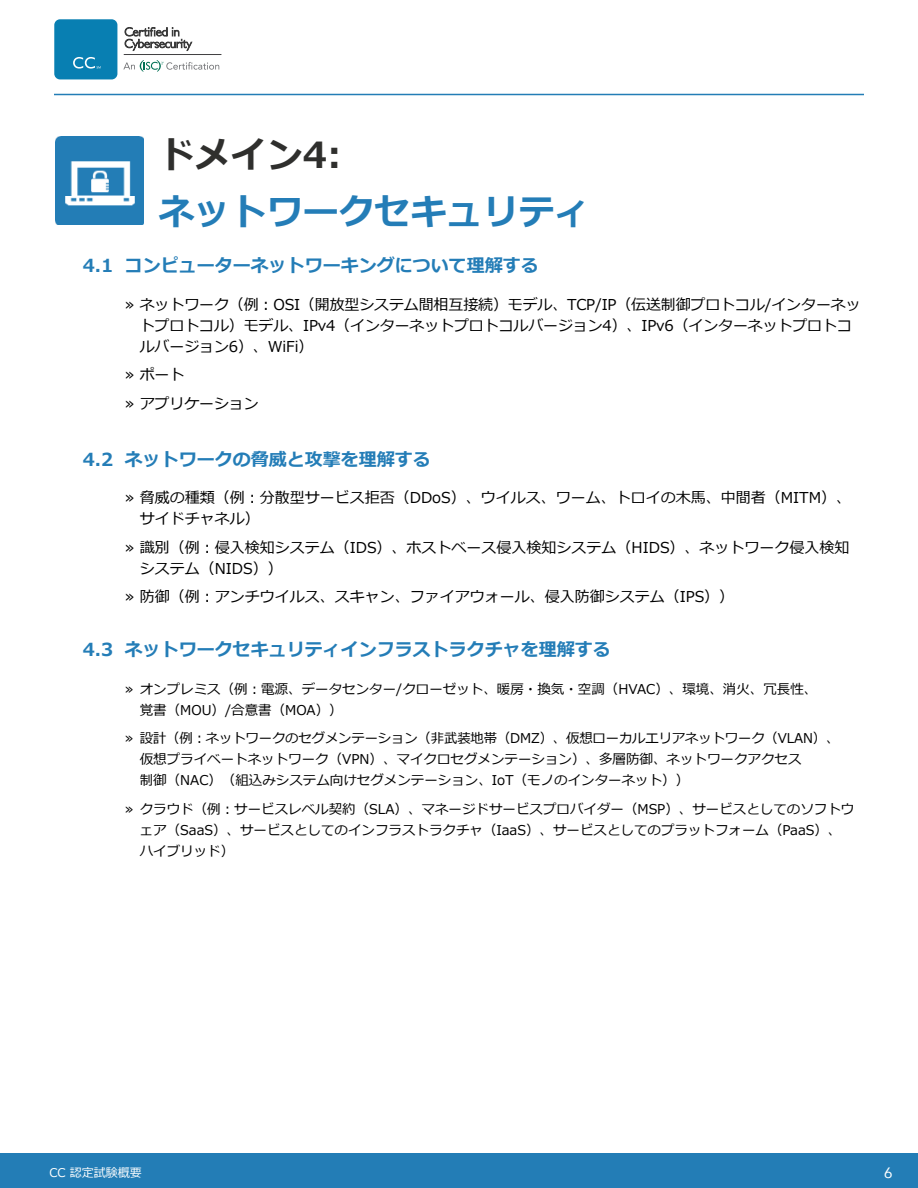
<style>
.page{position:relative;width:918px;height:1188px;background:#fff}
.page>*{position:absolute;margin:0;border:0;box-sizing:border-box;transform-origin:0 0}
.t1{font:700 36px "Meiryo";color:#247db7}
.t2{font:700 36px "Meiryo";color:#2f2f2d}
.t3{font:700 18px "Meiryo";color:#247db7}
.t4{font:15px/21px "Meiryo";color:#000}
.t5{font:15px "Avenir";color:#fff}
.t6{font:13.5px/21px "Meiryo";color:#000}
.t7{font:12px "Meiryo";color:#fff}
</style>
<div class="page">
<div style="left:0;top:1153px;width:918px;height:35px;background:#237db6"></div>
<div style="left:54px;top:19px;width:63px;height:60px;background:#087fb2;border-radius:6px"></div>
<svg style="left:73px;top:57px;width:28px;height:12px"></svg>
<svg style="left:123px;top:60px;width:96px;height:12px"></svg>
<hr style="left:124px;top:54px;width:97px;height:1px;background:#414042">
<svg style="left:125px;top:27px;width:67px;height:24px"></svg>
<hr style="left:54px;top:94px;width:810px;height:1px;background:#237db6">
<img style="left:55px;top:136px;width:89px;height:89px">
<h1 class="t2" style="left:159px;top:130px;width:184px">ドメイン4:</h1>
<h1 class="t1" style="left:159px;top:187px;width:433px">ネットワークセキュリティ</h1>
<h2 class="t3" style="left:83px;top:253px;width:457px">4.1 コンピューターネットワーキングについて理解する</h2>
<p class="t4" style="left:140px;top:295px;width:722px;text-indent:-15px">» ネットワーク（例：OSI（開放型システム間相互接続）モデル、TCP/IP（伝送制御プロトコル/インターネットプロトコル）モデル、IPv4（インターネットプロトコルバージョン4）、IPv6（インターネットプロトコルバージョン6）、WiFi）</p>
<p class="t4" style="left:125px;top:362px;width:135px;line-height:28.5px">» ポート<br>» アプリケーション</p>
<h2 class="t3" style="left:83px;top:447px;width:349px">4.2 ネットワークの脅威と攻撃を理解する</h2>
<p class="t4" style="left:140px;top:488px;width:713px;text-indent:-15px">» 脅威の種類（例：分散型サービス拒否（DDoS）、ウイルス、ワーム、トロイの木馬、中間者（MITM）、サイドチャネル）</p>
<p class="t4" style="left:140px;top:538px;width:711px;text-indent:-15px">» 識別（例：侵入検知システム（IDS）、ホストベース侵入検知システム（HIDS）、ネットワーク侵入検知システム（NIDS））</p>
<p class="t4" style="left:125px;top:587px;width:611px">» 防御（例：アンチウイルス、スキャン、ファイアウォール、侵入防御システム（IPS））</p>
<h2 class="t3" style="left:83px;top:637px;width:529px">4.3 ネットワークセキュリティインフラストラクチャを理解する</h2>
<p class="t6" style="left:140px;top:679px;width:679px;text-indent:-15px">» オンプレミス（例：電源、データセンター/クローゼット、暖房・換気・空調（HVAC）、環境、消火、冗長性、覚書（MOU）/合意書（MOA））</p>
<p class="t6" style="left:140px;top:729px;width:701px;text-indent:-15px">» 設計（例：ネットワークのセグメンテーション（非武装地帯（DMZ）、仮想ローカルエリアネットワーク（VLAN）、仮想プライベートネットワーク（VPN）、マイクロセグメンテーション）、多層防御、ネットワークアクセス<br>制御（NAC）（組込みシステム向けセグメンテーション、IoT（モノのインターネット））</p>
<p class="t6" style="left:140px;top:799px;width:716px;text-indent:-15px">» クラウド（例：サービスレベル契約（SLA）、マネージドサービスプロバイダー（MSP）、サービスとしてのソフトウェア（SaaS）、サービスとしてのインフラストラクチャ（IaaS）、サービスとしてのプラットフォーム（PaaS）、ハイブリッド）</p>
<p class="t7" style="left:50px;top:1165px;width:94px">CC 認定試験概要</p>
<p class="t5" style="left:884px;top:1161px;width:10px">6</p>
</div>
